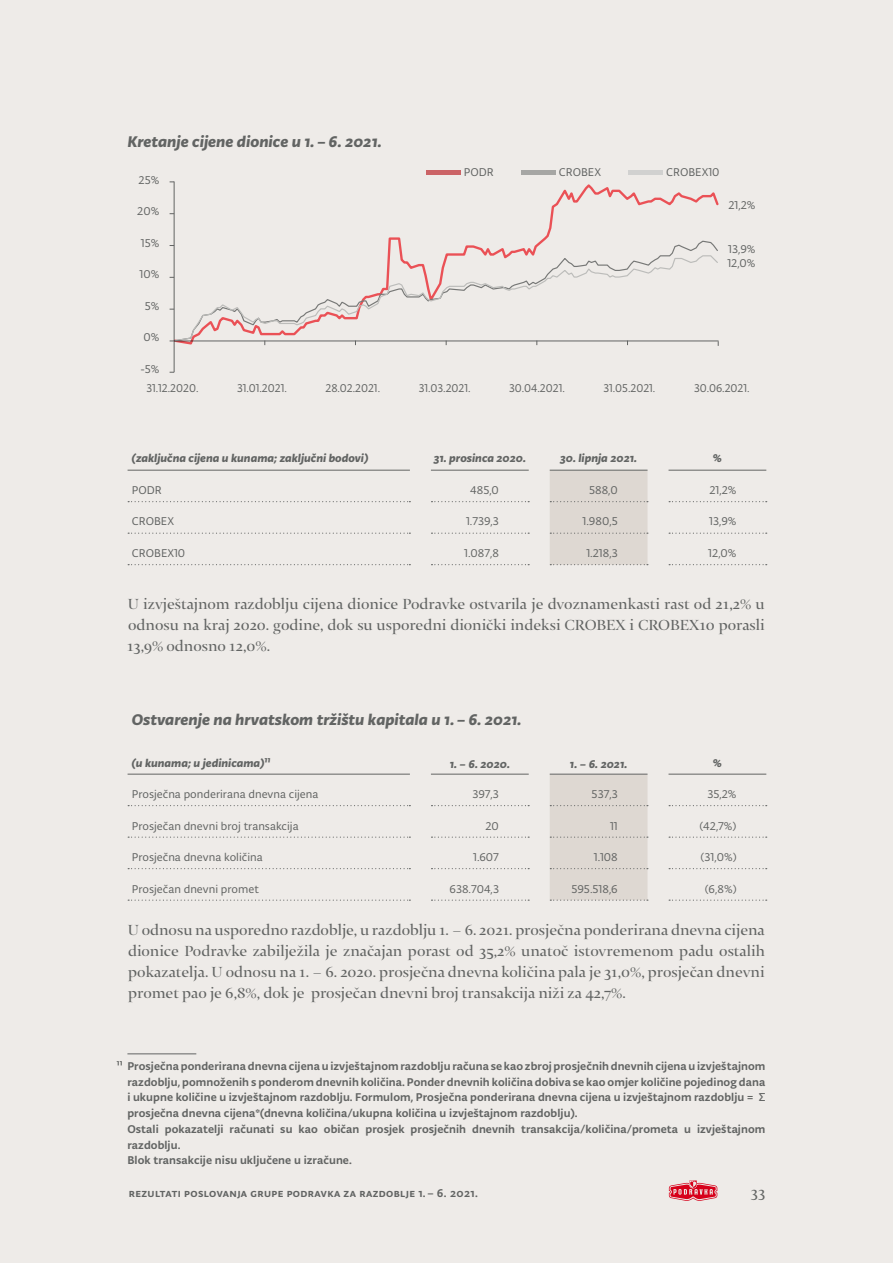
<style>
.page{position:relative;width:893px;height:1263px;background:#eeebe8}
.page>*{position:absolute;margin:0;border:0;box-sizing:border-box;transform-origin:0 0}
.t1{font:16.5px/21px "Thema";color:#626463;text-align:justify}
.t2{font:16.5px "Typonine Sans Bld Ita";color:#626463}
.t3{font:500 12px/15.8px "Typonine Sans";letter-spacing:.005em;color:#626463}
.t4{font:12px/14.7px "Typonine Sans";color:#626463}
.t5{font:12px "Typonine Sans Bld Ita";color:#626463}
.t6{font:12px "Typonine Sans";color:#626463;scale:.96 1}
.t7{font:500 12px "Typonine Sans";letter-spacing:.03em;color:#626463}
</style>
<div class="page">
<svg style="left:669px;top:1180px;width:48px;height:21px"></svg>
<hr style="left:431px;top:470px;width:98px;height:1px;background:#626463">
<hr style="left:668px;top:470px;width:98px;height:1px;background:#626463">
<svg style="left:128px;top:501px;width:282px;height:1px"></svg>
<svg style="left:431px;top:501px;width:98px;height:1px"></svg>
<svg style="left:669px;top:501px;width:98px;height:1px"></svg>
<svg style="left:128px;top:533px;width:282px;height:1px"></svg>
<svg style="left:431px;top:533px;width:98px;height:1px"></svg>
<svg style="left:669px;top:533px;width:98px;height:1px"></svg>
<svg style="left:128px;top:564px;width:282px;height:1px"></svg>
<svg style="left:431px;top:564px;width:98px;height:1px"></svg>
<div style="left:550px;top:470px;width:98px;height:95px;background:#ded8d2"></div>
<svg style="left:669px;top:564px;width:98px;height:1px"></svg>
<hr style="left:128px;top:470px;width:282px;height:1px;background:#626463">
<hr style="left:431px;top:774px;width:98px;height:1px;background:#626463">
<hr style="left:668px;top:774px;width:98px;height:1px;background:#626463">
<svg style="left:128px;top:805px;width:282px;height:1px"></svg>
<svg style="left:431px;top:805px;width:98px;height:1px"></svg>
<svg style="left:669px;top:805px;width:98px;height:1px"></svg>
<svg style="left:128px;top:836px;width:282px;height:2px"></svg>
<svg style="left:431px;top:836px;width:98px;height:2px"></svg>
<svg style="left:669px;top:836px;width:98px;height:2px"></svg>
<svg style="left:128px;top:868px;width:282px;height:1px"></svg>
<svg style="left:431px;top:868px;width:98px;height:1px"></svg>
<svg style="left:669px;top:868px;width:98px;height:1px"></svg>
<svg style="left:128px;top:899px;width:282px;height:2px"></svg>
<svg style="left:431px;top:899px;width:98px;height:2px"></svg>
<div style="left:550px;top:774px;width:98px;height:127px;background:#ded8d2"></div>
<svg style="left:669px;top:899px;width:98px;height:2px"></svg>
<hr style="left:128px;top:774px;width:282px;height:1px;background:#626463">
<hr style="left:127px;top:1053px;width:69px;height:1px;background:#626463">
<hr style="left:426px;top:171px;width:35px;height:4px;background:#cb6366">
<hr style="left:521px;top:171px;width:35px;height:4px;background:#a6a6a4">
<hr style="left:628px;top:171px;width:35px;height:4px;background:#d1d1d0">
<hr style="left:174px;top:181px;width:1px;height:191px;background:#626463">
<svg style="left:172px;top:182px;width:547px;height:164px"></svg>
<svg style="left:174px;top:240px;width:545px;height:15px"></svg>
<svg style="left:174px;top:255px;width:545px;height:87px"></svg>
<h1 class="t2" style="left:128px;top:132px;width:256px">Kretanje cijene dionice u 1. – 6. 2021.</h1>
<p class="t4" style="left:139px;top:172px;width:22px">25%</p>
<p class="t4" style="left:137px;top:204px;width:24px">20%</p>
<p class="t4" style="left:141px;top:235px;width:20px">15%</p>
<p class="t4" style="left:140px;top:267px;width:21px">10%</p>
<p class="t4" style="left:145px;top:298px;width:16px">5%</p>
<p class="t4" style="left:143px;top:330px;width:17px">0%</p>
<p class="t4" style="left:140px;top:361px;width:21px">-5%</p>
<p class="t4" style="left:464px;top:165px;width:31px">PODR</p>
<p class="t4" style="left:559px;top:165px;width:44px">CROBEX</p>
<p class="t4" style="left:666px;top:165px;width:55px">CROBEX10</p>
<p class="t4" style="left:728px;top:198px;width:29px">21,2%</p>
<p class="t4" style="left:727px;top:241px;width:30px">13,9%<br>12,0%</p>
<p class="t6" style="left:146px;top:381px;width:56px">31.12.2020.</p>
<p class="t6" style="left:237px;top:381px;width:53px">31.01.2021.</p>
<p class="t6" style="left:325px;top:381px;width:58px">28.02.2021.</p>
<p class="t6" style="left:419px;top:381px;width:56px">31.03.2021.</p>
<p class="t6" style="left:509px;top:381px;width:59px">30.04.2021.</p>
<p class="t6" style="left:603px;top:381px;width:56px">31.05.2021.</p>
<p class="t6" style="left:694px;top:381px;width:59px">30.06.2021.</p>
<p class="t5" style="left:132px;top:451px;width:238px">(zaključna cijena u kunama; zaključni bodovi)</p>
<p class="t5" style="left:434px;top:451px;width:94px">31. prosinca 2020.</p>
<p class="t5" style="left:560px;top:451px;width:78px">30. lipnja 2021.</p>
<p class="t5" style="left:713px;top:451px;width:11px">%</p>
<p class="t4" style="left:132px;top:482px;width:31px">PODR</p>
<p class="t4" style="left:470px;top:482px;width:30px">485,0</p>
<p class="t4" style="left:589px;top:482px;width:30px">588,0</p>
<p class="t4" style="left:709px;top:482px;width:29px">21,2%</p>
<p class="t4" style="left:132px;top:514px;width:44px">CROBEX</p>
<p class="t4" style="left:466px;top:514px;width:34px">1.739,3</p>
<p class="t4" style="left:582px;top:514px;width:37px">1.980,5</p>
<p class="t4" style="left:709px;top:514px;width:29px">13,9%</p>
<p class="t4" style="left:132px;top:545px;width:55px">CROBEX10</p>
<p class="t4" style="left:464px;top:545px;width:36px">1.087,8</p>
<p class="t4" style="left:586px;top:545px;width:33px">1.218,3</p>
<p class="t4" style="left:708px;top:545px;width:30px">12,0%</p>
<h1 class="t1" style="left:127px;top:595px;width:639px">U izvještajnom razdoblju cijena dionice Podravke ostvarila je dvoznamenkasti rast od 21,2% u odnosu na kraj 2020. godine, dok su usporedni dionički indeksi CROBEX i CROBEX10 porasli 13,9% odnosno 12,0%.</h1>
<h1 class="t2" style="left:132px;top:709px;width:391px">Ostvarenje na hrvatskom tržištu kapitala u 1. – 6. 2021.</h1>
<p class="t5" style="left:132px;top:755px;width:140px">(u kunama; u jedinicama)11</p>
<p class="t5" style="left:450px;top:757px;width:62px">1. – 6. 2020.</p>
<p class="t5" style="left:570px;top:757px;width:59px">1. – 6. 2021.</p>
<p class="t5" style="left:713px;top:755px;width:11px">%</p>
<p class="t4" style="left:132px;top:787px;width:188px">Prosječna ponderirana dnevna cijena</p>
<p class="t4" style="left:472px;top:787px;width:28px">397,3</p>
<p class="t4" style="left:592px;top:787px;width:28px">537,3</p>
<p class="t4" style="left:707px;top:787px;width:31px">35,2%</p>
<p class="t4" style="left:132px;top:818px;width:168px">Prosječan dnevni broj transakcija</p>
<p class="t4" style="left:485px;top:818px;width:15px">20</p>
<p class="t4" style="left:610px;top:818px;width:9px">11</p>
<p class="t4" style="left:699px;top:818px;width:39px">(42,7%)</p>
<p class="t4" style="left:132px;top:850px;width:132px">Prosječna dnevna količina</p>
<p class="t4" style="left:473px;top:850px;width:27px">1.607</p>
<p class="t4" style="left:594px;top:850px;width:25px">1.108</p>
<p class="t4" style="left:700px;top:850px;width:38px">(31,0%)</p>
<p class="t4" style="left:132px;top:881px;width:129px">Prosječan dnevni promet</p>
<p class="t4" style="left:449px;top:881px;width:51px">638.704,3</p>
<p class="t4" style="left:571px;top:881px;width:48px">595.518,6</p>
<p class="t4" style="left:705px;top:881px;width:33px">(6,8%)</p>
<p class="t1" style="left:128px;top:920px;width:639px">U odnosu na usporedno razdoblje, u razdoblju 1. – 6. 2021. prosječna ponderirana dnevna cijena dionice Podravke zabilježila je značajan porast od 35,2% unatoč istovremenom padu ostalih pokazatelja. U odnosu na 1. – 6. 2020. prosječna dnevna količina pala je 31,0%, prosječan dnevni promet pao je 6,8%, dok je prosječan dnevni broj transakcija niži za 42,7%.</p>
<p class="t3" style="left:127px;top:1058px;width:639px;text-indent:-10px">11 Prosječna ponderirana dnevna cijena u izvještajnom razdoblju računa se kao zbroj prosječnih dnevnih cijena u izvještajnom razdoblju, pomnoženih s ponderom dnevnih količina. Ponder dnevnih količina dobiva se kao omjer količine pojedinog dana i ukupne količine u izvještajnom razdoblju. Formulom, Prosječna ponderirana dnevna cijena u izvještajnom razdoblju = Σ prosječna dnevna cijena*(dnevna količina/ukupna količina u izvještajnom razdoblju).<br>Ostali pokazatelji računati su kao običan prosjek prosječnih dnevnih transakcija/količina/prometa u izvještajnom razdoblju.<br>Blok transakcije nisu uključene u izračune.</p>
<p class="t7" style="left:129px;top:1186px;width:351px">rezultati poslovanja grupe podravka za razdoblje 1.– 6. 2021.</p>
<h1 class="t1" style="left:751px;top:1183px;width:16px">33</h1>
</div>
